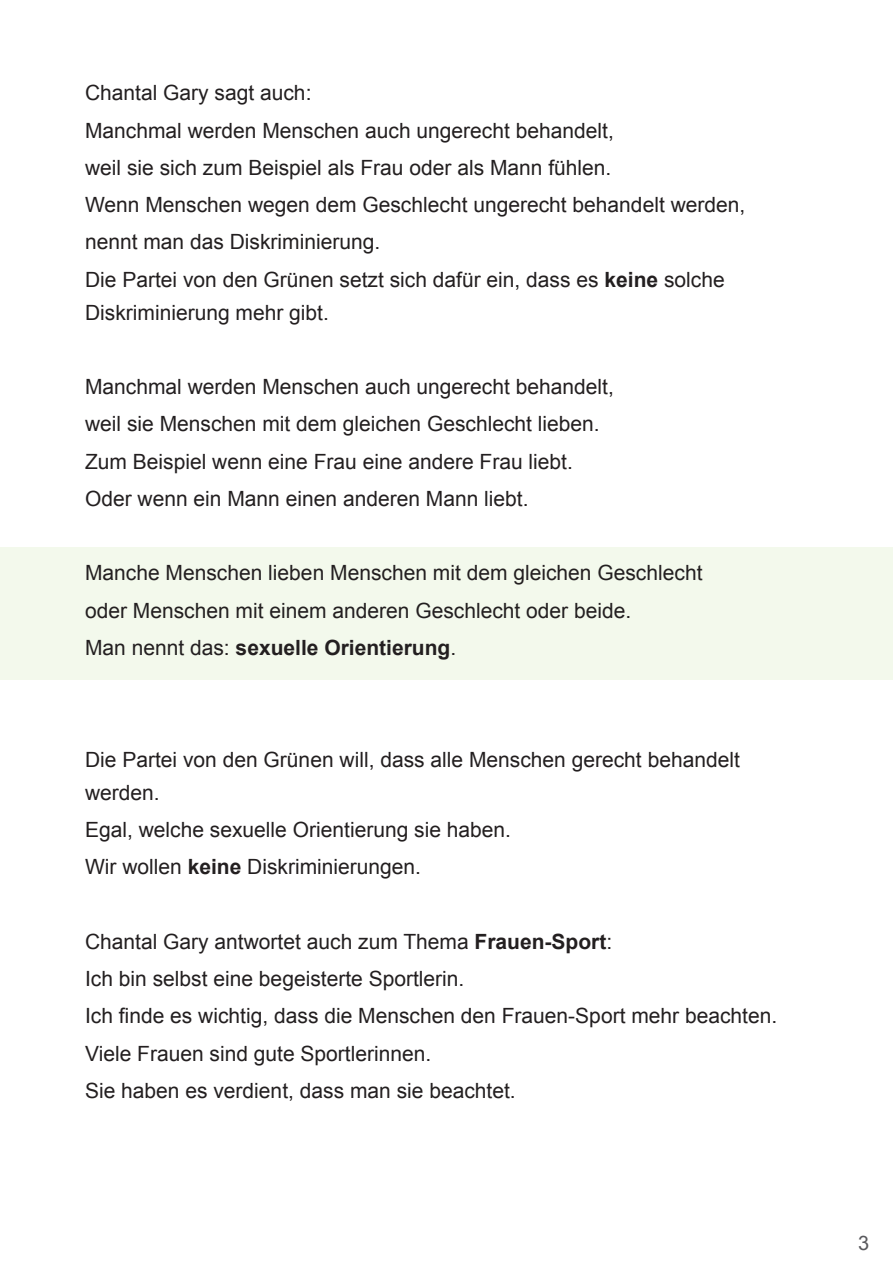
<style>
.page{position:relative;width:893px;height:1263px;background:#fff}
.page>*{position:absolute;margin:0;border:0;box-sizing:border-box;transform-origin:0 0}
.t1{font:21px/33px "Arial";color:#231f20}
.t2{font:700 21px "Arial";color:#231f20}
.t3{font:19.95px "Arial";color:#59595d}
.s1{font-weight:700}
.s2{font-weight:400}
</style>
<div class="page">
<div style="left:0;top:548px;width:893px;height:132px;background:#f3f9ec"></div>
<p class="t1" style="left:85px;top:77px;width:228px">Chantal Gary sagt auch:</p>
<p class="t1" style="left:85px;top:114px;width:530px">Manchmal werden Menschen auch ungerecht behandelt,</p>
<p class="t1" style="left:85px;top:151px;width:528px">weil sie sich zum Beispiel als Frau oder als Mann fühlen.</p>
<p class="t1" style="left:85px;top:188px;width:662px">Wenn Menschen wegen dem Geschlecht ungerecht behandelt werden,</p>
<p class="t1" style="left:85px;top:226px;width:297px">nennt man das Diskriminierung.</p>
<p class="t1" style="left:85px;top:263px;width:641px">Die Partei von den Grünen setzt sich dafür ein, dass es <span class="s1">keine</span> solche<br>Diskriminierung mehr gibt.</p>
<p class="t1" style="left:85px;top:370px;width:530px">Manchmal werden Menschen auch ungerecht behandelt,</p>
<p class="t1" style="left:85px;top:408px;width:516px">weil sie Menschen mit dem gleichen Geschlecht lieben.</p>
<p class="t1" style="left:85px;top:445px;width:489px">Zum Beispiel wenn eine Frau eine andere Frau liebt.</p>
<p class="t1" style="left:85px;top:482px;width:445px">Oder wenn ein Mann einen anderen Mann liebt.</p>
<p class="t1" style="left:85px;top:557px;width:619px">Manche Menschen lieben Menschen mit dem gleichen Geschlecht</p>
<p class="t1" style="left:85px;top:594px;width:548px">oder Menschen mit einem anderen Geschlecht oder beide.</p>
<p class="t2" style="left:85px;top:634px;width:373px"><span class="s2">Man nennt das:</span> sexuelle Orientierung<span class="s2">.</span></p>
<p class="t1" style="left:85px;top:743px;width:656px">Die Partei von den Grünen will, dass alle Menschen gerecht behandelt werden.</p>
<p class="t1" style="left:85px;top:813px;width:428px">Egal, welche sexuelle Orientierung sie haben.</p>
<p class="t1" style="left:85px;top:850px;width:338px">Wir wollen <span class="s1">keine</span> Diskriminierungen.</p>
<p class="t1" style="left:85px;top:925px;width:529px">Chantal Gary antwortet auch zum Thema <span class="s1">Frauen-Sport</span>:</p>
<p class="t1" style="left:85px;top:962px;width:381px">Ich bin selbst eine begeisterte Sportlerin.</p>
<p class="t1" style="left:85px;top:999px;width:694px">Ich finde es wichtig, dass die Menschen den Frauen-Sport mehr beachten.</p>
<p class="t1" style="left:85px;top:1037px;width:348px">Viele Frauen sind gute Sportlerinnen.</p>
<p class="t1" style="left:85px;top:1074px;width:432px">Sie haben es verdient, dass man sie beachtet.</p>
<p class="t3" style="left:858px;top:1229px;width:13px">3</p>
</div>
